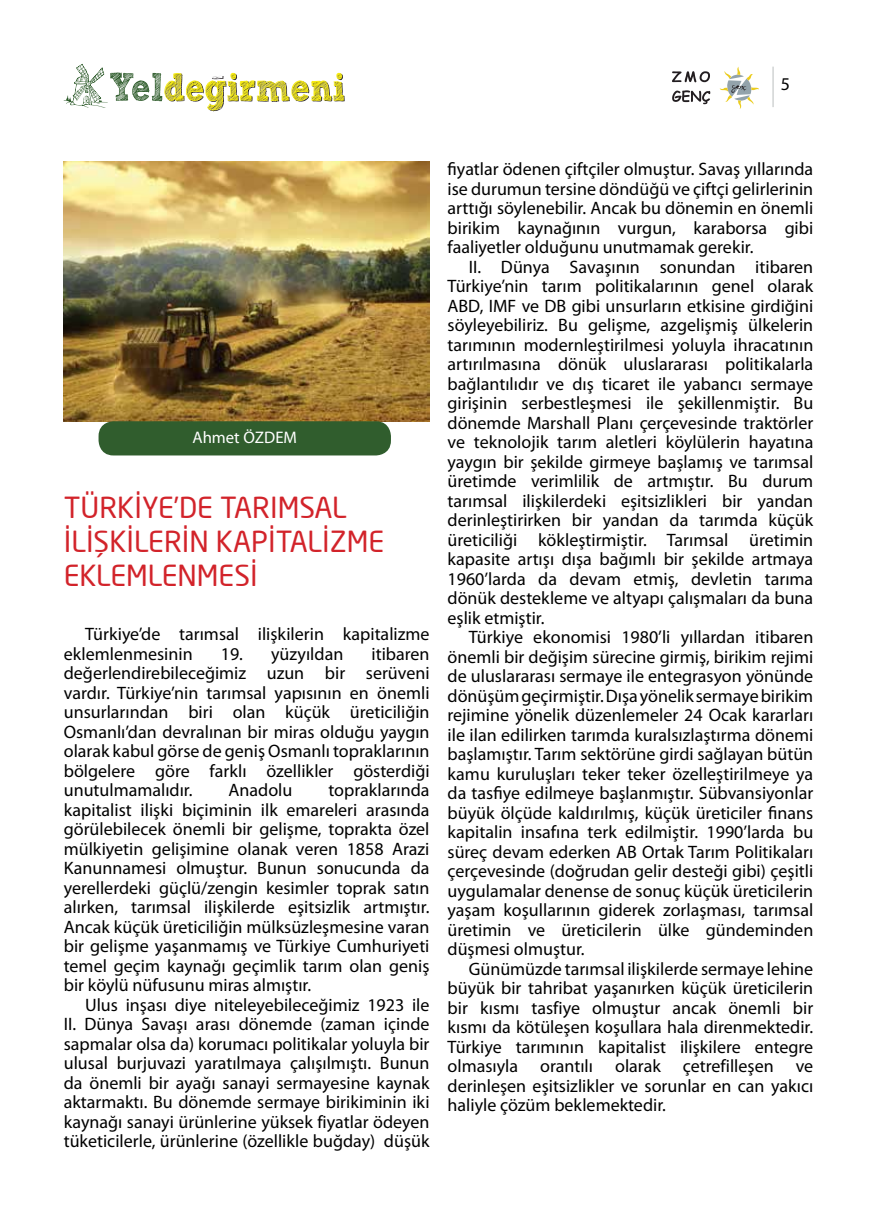
<style>
.page{position:relative;width:876px;height:1217px;background:#fff}
.page>*{position:absolute;margin:0;border:0;box-sizing:border-box;transform-origin:0 0}
.t1{font:28.5px/34.2px "Neo Sans Pro";color:#d2232a}
.t2{font:18px/19.5px "Myriad Pro";color:#000;text-align:justify}
.t3{font:16.8px "Myriad Pro";color:#fff}
</style>
<div class="page">
<img style="left:64px;top:162px;width:366px;height:259px">
<div style="left:99px;top:421px;width:292px;height:34px;background:#305d2d;border-radius:15px"></div>
<svg style="left:64px;top:64px;width:281px;height:48px"></svg>
<svg style="left:720px;top:67px;width:39px;height:42px"></svg>
<hr style="left:772px;top:67px;width:2px;height:40px;background:#d1d4d4">
<svg style="left:672px;top:71px;width:38px;height:11px"></svg>
<svg style="left:672px;top:90px;width:38px;height:14px"></svg>
<p class="t2" style="left:781px;top:74px;width:11px">5</p>
<p class="t3" style="left:192px;top:427px;width:106px">Ahmet ÖZDEM</p>
<h1 class="t1" style="left:64px;top:489px;width:322px">TÜRKİYE’DE TARIMSAL<br>İLİŞKİLERİN KAPİTALİZME<br>EKLEMLENMESİ</h1>
<p class="t2" style="left:64px;top:623px;width:367px;text-indent:21px">Türkiye’de tarımsal ilişkilerin kapitalizme eklemlenmesinin</p>
<p class="t2" style="left:64px;top:643px;width:367px;text-indent:308px">itibaren değerlendirebileceğimiz uzun bir serüveni vardır. Türkiye’nin tarımsal yapısının en önemli unsurlarından biri olan küçük üreticiliğin Osmanlı’dan devralınan bir miras olduğu yaygın olarak kabul görse de geniş Osmanlı topraklarının bölgelere göre farklı özellikler gösterdiği unutulmamalıdır.</p>
<p class="t2" style="left:221px;top:643px;width:124px">19. yüzyıldan</p>
<p class="t2" style="left:64px;top:779px;width:367px;text-indent:265px">topraklarında kapitalist ilişki biçiminin ilk emareleri arasında görülebilecek önemli bir gelişme, toprakta özel mülkiyetin gelişimine olanak veren 1858 Arazi Kanunnamesi olmuştur. Bunun sonucunda da yerellerdeki güçlü/zengin kesimler toprak satın alırken, tarımsal ilişkilerde eşitsizlik artmıştır.<br>Ancak küçük üreticiliğin mülksüzleşmesine varan bir gelişme yaşanmamış ve Türkiye Cumhuriyeti temel geçim kaynağı geçimlik tarım olan geniş bir köylü nüfusunu miras almıştır.</p>
<p class="t2" style="left:64px;top:994px;width:367px;text-indent:21px">Ulus inşası diye niteleyebileceğimiz 1923 ile II. Dünya Savaşı arası dönemde (zaman içinde sapmalar olsa da) korumacı politikalar yoluyla bir ulusal burjuvazi yaratılmaya çalışılmıştı. Bunun da önemli bir ayağı sanayi sermayesine kaynak aktarmaktı. Bu dönemde sermaye birikiminin iki kaynağı sanayi ürünlerine yüksek fiyatlar ödeyen tüketicilerle, ürünlerine (özellikle buğday) düşük</p>
<p class="t2" style="left:229px;top:779px;width:65px">Anadolu</p>
<p class="t2" style="left:448px;top:159px;width:367px">fiyatlar ödenen çiftçiler olmuştur. Savaş yıllarında ise durumun tersine döndüğü ve çiftçi gelirlerinin arttığı söylenebilir. Ancak bu dönemin en önemli birikim kaynağının vurgun, karaborsa gibi faaliyetler olduğunu unutmamak gerekir.</p>
<p class="t2" style="left:448px;top:256px;width:367px;text-indent:21px">II. Dünya Savaşının sonundan itibaren Türkiye’nin tarım politikalarının genel olarak ABD, IMF ve DB gibi unsurların etkisine girdiğini söyleyebiliriz. Bu gelişme, azgelişmiş ülkelerin tarımının modernleştirilmesi yoluyla ihracatının artırılmasına dönük uluslararası politikalarla bağlantılıdır ve dış ticaret ile yabancı sermaye girişinin serbestleşmesi ile şekillenmiştir. Bu dönemde Marshall Planı çerçevesinde traktörler ve teknolojik tarım aletleri köylülerin hayatına yaygın bir şekilde girmeye başlamış ve tarımsal üretimde verimlilik de artmıştır. Bu durum tarımsal ilişkilerdeki eşitsizlikleri bir yandan derinleştirirken bir yandan da tarımda küçük üreticiliği kökleştirmiştir. Tarımsal üretimin kapasite artışı dışa bağımlı bir şekilde artmaya 1960’larda da devam etmiş, devletin tarıma dönük destekleme ve altyapı çalışmaları da buna eşlik etmiştir.</p>
<p class="t2" style="left:448px;top:627px;width:367px;text-indent:21px">Türkiye ekonomisi 1980’li yıllardan itibaren önemli bir değişim sürecine girmiş, birikim rejimi de uluslararası sermaye ile entegrasyon yönünde dönüşüm geçirmiştir. Dışa yönelik sermaye birikim rejimine yönelik düzenlemeler 24 Ocak kararları ile ilan edilirken tarımda kuralsızlaştırma dönemi başlamıştır. Tarım sektörüne girdi sağlayan bütün kamu kuruluşları teker teker özelleştirilmeye ya da tasfiye edilmeye başlanmıştır. Sübvansiyonlar büyük ölçüde kaldırılmış, küçük üreticiler finans kapitalin insafına terk edilmiştir. 1990’larda bu süreç devam ederken AB Ortak Tarım Politikaları çerçevesinde (doğrudan gelir desteği gibi) çeşitli uygulamalar denense de sonuç küçük üreticilerin yaşam koşullarının giderek zorlaşması, tarımsal üretimin ve üreticilerin ülke gündeminden düşmesi olmuştur.</p>
<p class="t2" style="left:448px;top:958px;width:367px;text-indent:21px">Günümüzde tarımsal ilişkilerde sermaye lehine büyük bir tahribat yaşanırken küçük üreticilerin bir kısmı tasfiye olmuştur ancak önemli bir kısmı da kötüleşen koşullara hala direnmektedir.<br>Türkiye tarımının kapitalist ilişkilere entegre olmasıyla orantılı olarak çetrefilleşen ve derinleşen eşitsizlikler ve sorunlar en can yakıcı haliyle çözüm beklemektedir.</p>
</div>
